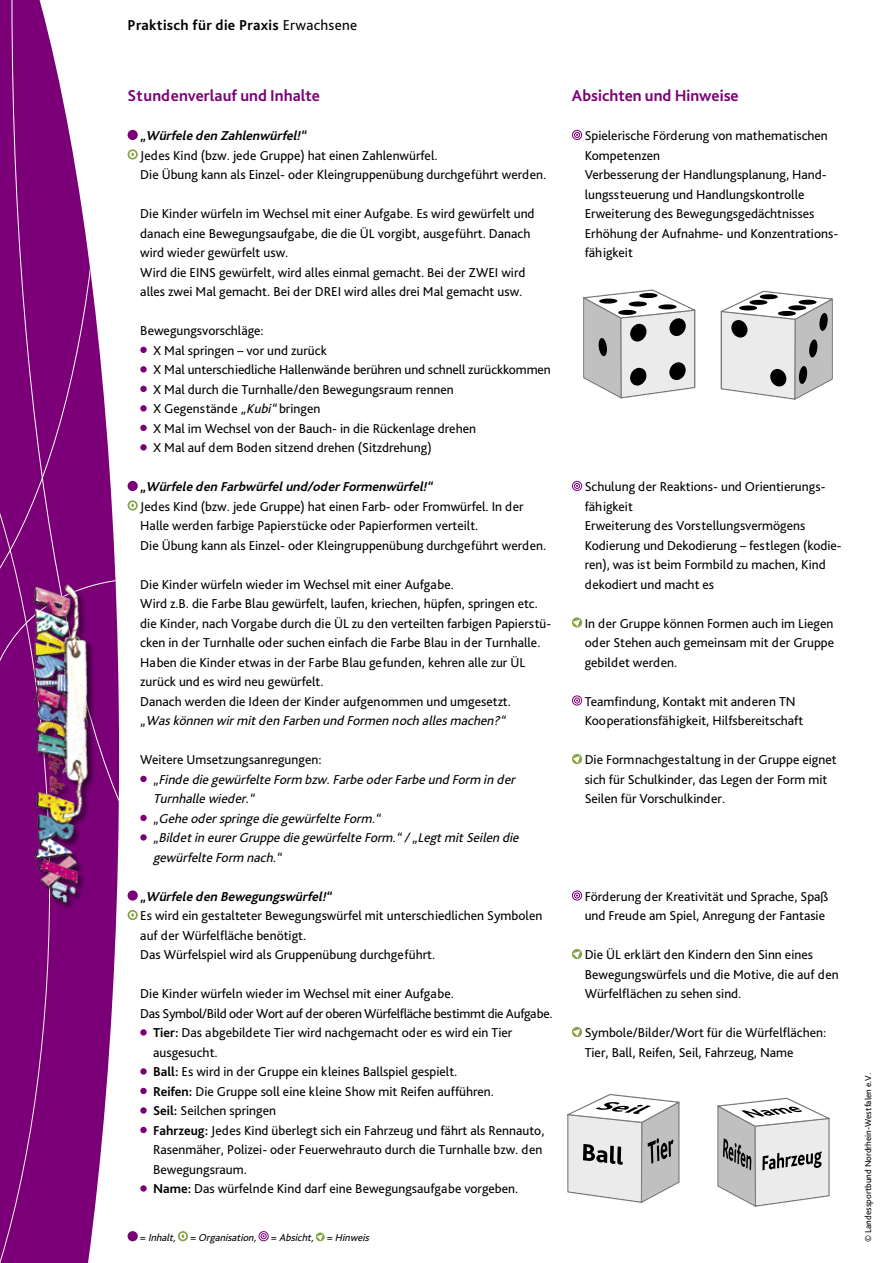
<style>
.page{position:relative;width:893px;height:1263px;background:#fff}
.page>*{position:absolute;margin:0;border:0;box-sizing:border-box;transform-origin:0 0}
.t1{font:700 16.5px "Bliss Pro";color:#7b0078}
.t2{font:700 15px "Bliss Pro";letter-spacing:.02em;color:#000}
.t3{font:13.5px/19.5px "Bliss Pro";color:#000}
.t4{font:italic 13.5px/19.5px "Bliss Pro";color:#000}
.t5{font:italic 700 13.5px "Bliss Pro";color:#000}
.t6{font:13.5px "Bliss Pro";letter-spacing:-.025em;color:#000}
.t7{font:italic 10.5px "Bliss Pro";color:#000}
.t8{font:9px "Bliss Pro";color:#000}
.s1{font-weight:400}
.s2{font-style:italic}
.s3{font-weight:700}
.s4{font-style:normal}
</style>
<div class="page">
<div style="left:128px;top:130px;width:10px;height:10px;background:#7b0078;border-radius:50%"></div>
<svg style="left:128px;top:149px;width:10px;height:11px"></svg>
<svg style="left:129px;top:151px;width:7px;height:7px"></svg>
<div style="left:140px;top:347px;width:7px;height:6px;background:#7b0078;border-radius:50%"></div>
<svg style="left:140px;top:366px;width:7px;height:7px"></svg>
<div style="left:140px;top:386px;width:7px;height:6px;background:#7b0078;border-radius:50%"></div>
<svg style="left:140px;top:405px;width:7px;height:7px"></svg>
<div style="left:140px;top:425px;width:7px;height:6px;background:#7b0078;border-radius:50%"></div>
<svg style="left:140px;top:444px;width:7px;height:7px"></svg>
<div style="left:128px;top:481px;width:10px;height:10px;background:#7b0078;border-radius:50%"></div>
<svg style="left:128px;top:500px;width:10px;height:11px"></svg>
<svg style="left:129px;top:502px;width:7px;height:7px"></svg>
<div style="left:140px;top:776px;width:7px;height:6px;background:#7b0078;border-radius:50%"></div>
<div style="left:140px;top:815px;width:7px;height:6px;background:#7b0078;border-radius:50%"></div>
<svg style="left:140px;top:834px;width:7px;height:7px"></svg>
<div style="left:128px;top:890px;width:10px;height:11px;background:#7b0078;border-radius:50%"></div>
<svg style="left:128px;top:910px;width:10px;height:10px"></svg>
<svg style="left:129px;top:912px;width:7px;height:6px"></svg>
<svg style="left:140px;top:1029px;width:7px;height:7px"></svg>
<svg style="left:140px;top:1068px;width:7px;height:7px"></svg>
<div style="left:140px;top:1088px;width:7px;height:6px;background:#7b0078;border-radius:50%"></div>
<svg style="left:140px;top:1107px;width:7px;height:7px"></svg>
<div style="left:140px;top:1127px;width:7px;height:6px;background:#7b0078;border-radius:50%"></div>
<svg style="left:140px;top:1185px;width:7px;height:7px"></svg>
<svg style="left:572px;top:130px;width:10px;height:10px"></svg>
<svg style="left:572px;top:481px;width:10px;height:10px"></svg>
<svg style="left:572px;top:617px;width:11px;height:11px"></svg>
<svg style="left:572px;top:695px;width:10px;height:11px"></svg>
<svg style="left:572px;top:754px;width:11px;height:11px"></svg>
<svg style="left:572px;top:890px;width:10px;height:11px"></svg>
<svg style="left:572px;top:949px;width:11px;height:11px"></svg>
<svg style="left:572px;top:1027px;width:11px;height:11px"></svg>
<svg style="left:50px;top:905px;width:67px;height:358px;fill:#7b0078"></svg>
<svg style="left:96px;top:366px;width:22px;height:539px"></svg>
<svg style="left:96px;top:577px;width:23px;height:286px"></svg>
<svg style="left:0;top:0;width:101px;height:654px"></svg>
<div style="left:0;top:302px;width:50px;height:961px;background:#7b0078"></div>
<div style="left:35px;top:585px;width:61px;height:324px;background:#000;opacity:.5"></div>
<img style="left:26px;top:574px;width:62px;height:335px">
<div style="left:128px;top:1231px;width:10px;height:10px;background:#7b0078;border-radius:50%"></div>
<svg style="left:178px;top:1231px;width:10px;height:10px"></svg>
<svg style="left:180px;top:1233px;width:6px;height:6px"></svg>
<svg style="left:259px;top:1231px;width:10px;height:10px"></svg>
<svg style="left:315px;top:1232px;width:10px;height:10px"></svg>
<svg style="left:567px;top:1094px;width:113px;height:109px"></svg>
<svg style="left:717px;top:1097px;width:113px;height:110px"></svg>
<svg style="left:720px;top:290px;width:113px;height:110px"></svg>
<svg style="left:583px;top:289px;width:113px;height:110px"></svg>
<p class="t2" style="left:128px;top:16px;width:231px">Praktisch für die Praxis <span class="s1">Erwachsene</span></p>
<p class="t1" style="left:128px;top:85px;width:194px">Stundenverlauf und Inhalte</p>
<p class="t1" style="left:572px;top:85px;width:168px">Absichten und Hinweise</p>
<p class="t5" style="left:140px;top:127px;width:170px">„Würfele den Zahlenwürfel!“</p>
<p class="t3" style="left:140px;top:145px;width:407px">Jedes Kind (bzw. jede Gruppe) hat einen Zahlenwürfel.<br>Die Übung kann als Einzel- oder Kleingruppenübung durchgeführt werden.</p>
<p class="t3" style="left:140px;top:203px;width:396px">Die Kinder würfeln im Wechsel mit einer Aufgabe. Es wird gewürfelt und danach eine Bewegungsaufgabe, die die ÜL vorgibt, ausgeführt. Danach wird wieder gewürfelt usw.<br>Wird die EINS gewürfelt, wird alles einmal gemacht. Bei der ZWEI wird alles zwei Mal gemacht. Bei der DREI wird alles drei Mal gemacht usw.</p>
<p class="t3" style="left:153px;top:320px;width:399px;text-indent:-13px">Bewegungsvorschläge:<br>X Mal springen – vor und zurück<br>X Mal unterschiedliche Hallenwände berühren und schnell zurückkommen X Mal durch die Turnhalle/den Bewegungsraum rennen<br>X Gegenstände <span class="s2">„Kubi“</span>bringen<br>X Mal im Wechsel von der Bauch- in die Rückenlage drehen<br>X Mal auf dem Boden sitzend drehen (Sitzdrehung)</p>
<p class="t5" style="left:140px;top:478px;width:297px">„Würfele den Farbwürfelund/oderFormenwürfel!“</p>
<p class="t3" style="left:140px;top:496px;width:407px">Jedes Kind (bzw. jede Gruppe) hat einen Farb- oder Fromwürfel. In der<br>Halle werden farbige Papierstücke oder Papierformen verteilt.<br>Die Übung kann als Einzel- oder Kleingruppenübung durchgeführt werden.</p>
<p class="t3" style="left:140px;top:574px;width:413px">Die Kinder würfeln wieder im Wechsel mit einer Aufgabe.<br>Wird z.B. die Farbe Blau gewürfelt, laufen, kriechen, hüpfen, springen etc. die Kinder, nach Vorgabe durch die ÜL zu den verteilten farbigen Papierstü&shy;cken in der Turnhalle oder suchen einfach die Farbe Blau in der Turnhalle.<br>Haben die Kinder etwas in der Farbe Blau gefunden, kehren alle zur ÜL zurück und es wird neu gewürfelt.<br>Danach werden die Ideen der Kinder aufgenommen und umgesetzt.</p>
<p class="t4" style="left:140px;top:710px;width:370px">„Waskönnen wirmitden Farben und Formen noch allesmachen?“</p>
<p class="t3" style="left:140px;top:749px;width:183px">Weitere Umsetzungsanregungen:</p>
<p class="t4" style="left:153px;top:769px;width:370px">„Finde die gewürfelte Form bzw.Farbe oderFarbe und Form in der Turnhalle wieder.“<br>„Gehe oderspringe die gewürfelte Form.“<br>„Bildetin eurerGruppe die gewürfelte Form.“/„LegtmitSeilen die gewürfelte Form nach.“</p>
<p class="t5" style="left:140px;top:888px;width:196px">„Würfele den Bewegungswürfel!“</p>
<p class="t3" style="left:140px;top:905px;width:404px">Es wird ein gestalteter Bewegungswürfel mit unterschiedlichen Symbolen auf der Würfelfläche benötigt.<br>Das Würfelspiel wird als Gruppenübung durchgeführt.</p>
<p class="t3" style="left:140px;top:983px;width:315px">Die Kinder würfeln wieder im Wechsel mit einer Aufgabe.</p>
<p class="t6" style="left:140px;top:1005px;width:414px">Das Symbol/Bild oder Wort auf der oberen Würfelfläche bestimmt die Aufgabe.</p>
<p class="t3" style="left:153px;top:1022px;width:361px"><span class="s3">Tier:</span> Das abgebildete Tier wird nachgemacht oder es wird ein Tier</p>
<p class="t3" style="left:153px;top:1042px;width:66px">ausgesucht.</p>
<p class="t3" style="left:153px;top:1061px;width:306px"><span class="s3">Ball:</span> Es wird in der Gruppe ein kleines Ballspiel gespielt.</p>
<p class="t3" style="left:153px;top:1081px;width:342px"><span class="s3">Reifen:</span> Die Gruppe soll eine kleine Show mit Reifen aufführen.</p>
<p class="t3" style="left:153px;top:1100px;width:125px"><span class="s3">Seil:</span> Seilchen springen</p>
<p class="t3" style="left:153px;top:1120px;width:393px"><span class="s3">Fahrzeug:</span> Jedes Kind überlegt sich ein Fahrzeug und fährt als Rennauto,</p>
<p class="t3" style="left:153px;top:1139px;width:391px">Rasenmäher, Polizei- oder Feuerwehrauto durch die Turnhalle bzw. den</p>
<p class="t3" style="left:153px;top:1159px;width:95px">Bewegungsraum.</p>
<p class="t3" style="left:153px;top:1178px;width:367px"><span class="s3">Name:</span> Das würfelnde Kind darf eine Bewegungsaufgabe vorgeben.</p>
<p class="t7" style="left:140px;top:1231px;width:233px"><span class="s4">=</span> Inhalt, <span class="s4">=</span> Organisation, <span class="s4">=</span> Absicht, <span class="s4">=</span> Hinweis</p>
<p class="t3" style="left:585px;top:125px;width:255px">Spielerische Förderung von mathematischen Kompetenzen<br>Verbesserung der Handlungsplanung, Hand&shy;lungssteuerung und Handlungskontrolle Erweiterung des Bewegungsgedächtnisses Erhöhung der Aufnahme- und Konzentrations&shy;fähigkeit</p>
<p class="t3" style="left:585px;top:476px;width:259px">Schulung der Reaktions- und Orientierungs&shy;fähigkeit<br>Erweiterung des Vorstellungsvermögens Kodierung und Dekodierung – festlegen (kodie&shy;ren), was ist beim Formbild zu machen, Kind dekodiert und macht es</p>
<p class="t3" style="left:585px;top:613px;width:251px;text-align:justify">In der Gruppe können Formen auch im Liegen oder Stehen auch gemeinsam mit der Gruppe gebildet werden.</p>
<p class="t3" style="left:585px;top:691px;width:220px">Teamfindung, Kontakt mit anderen TN<br>Kooperationsfähigkeit, Hilfsbereitschaft</p>
<p class="t3" style="left:585px;top:749px;width:253px">Die Formnachgestaltung in der Gruppe eignet sich für Schulkinder, das Legen der Form mit<br>Seilen für Vorschulkinder.</p>
<p class="t3" style="left:585px;top:886px;width:245px">Förderung der Kreativität und Sprache, Spaß und Freude am Spiel, Anregung der Fantasie</p>
<p class="t3" style="left:585px;top:944px;width:255px">Die ÜL erklärt den Kindern den Sinn eines<br>Bewegungswürfels und die Motive, die auf den<br>Würfelflächen zu sehen sind.</p>
<p class="t3" style="left:585px;top:1022px;width:243px">Symbole/Bilder/Wort für die Würfelflächen:<br>Tier, Ball, Reifen, Seil, Fahrzeug, Name</p>
<p class="t8" style="left:863px;top:1242px;width:170px;rotate:-90deg">© Landessportbund Nordrhein-Westfalen e.V.</p>
</div>
